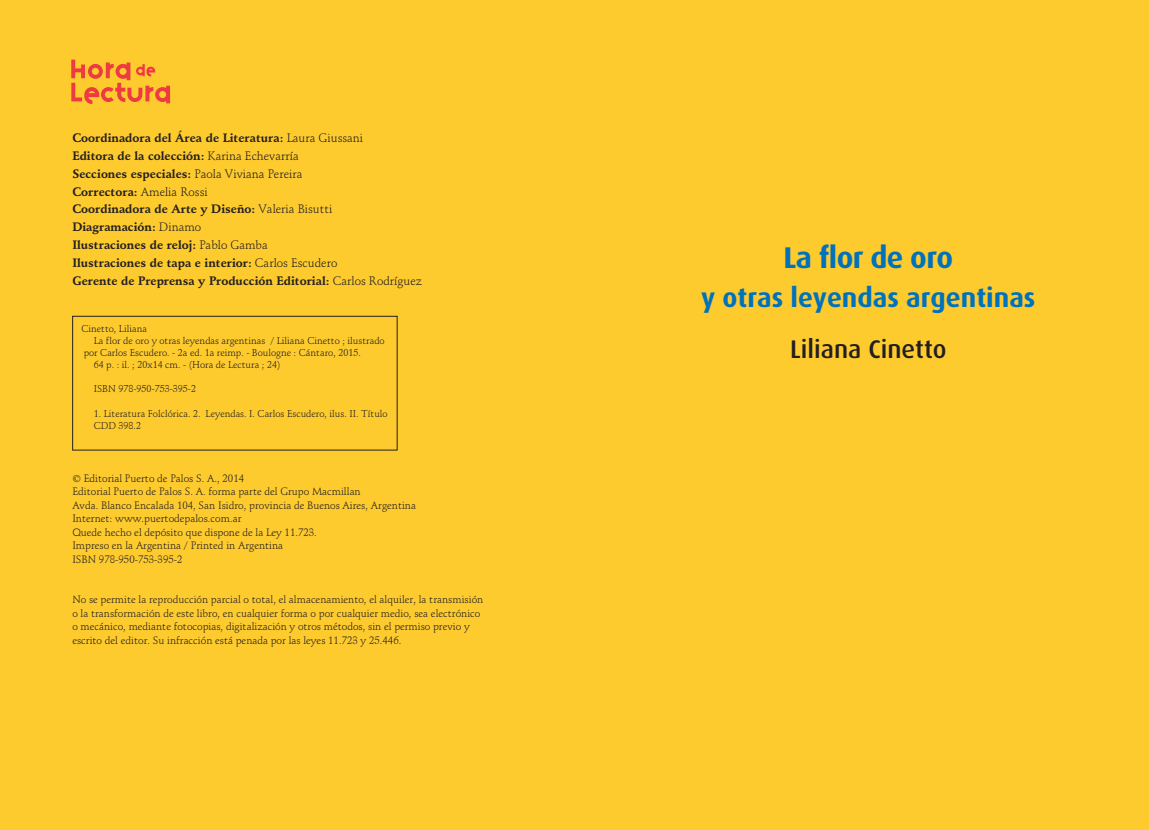
<style>
.page{position:relative;width:1149px;height:830px;background:#fff}
.page>*{position:absolute;margin:0;border:0;box-sizing:border-box;transform-origin:0 0}
.t1{font:700 30px "Dax";letter-spacing:-.02em;color:#0072bc}
.t2{font:700 27px "Dax";color:#0072bc}
.t3{font:500 25.5px "Dax";color:#231f20}
.t4{font:700 12px/17.7px "PP Schneidler BT";color:#231f20}
.t5{font:10.5px/13.5px "PP Schneidler BT";color:#231f20}
.t6{font:9.75px/12px "PP Schneidler BT";color:#231f20}
.s1{font-weight:400}
</style>
<div class="page">
<div style="left:0;top:0;width:574px;height:829px;background:#fecb2f"></div>
<svg style="left:71px;top:60px;width:99px;height:44px"></svg>
<div style="left:72px;top:316px;width:325px;height:134px;border:1px solid #231f20"></div>
<div style="left:574px;top:0;width:574px;height:829px;background:#fecb2f"></div>
<p class="t4" style="left:72px;top:129px;width:351px">Coordinadora del Área de Literatura: <span class="s1">Laura Giussani<br></span>Editora de la colección: <span class="s1">Karina Echevarría<br></span>Secciones especiales: <span class="s1">Paola Viviana Pereira<br></span>Correctora: <span class="s1">Amelia Rossi<br></span>Coordinadora de Arte y Diseño: <span class="s1">Valeria Bisutti<br></span>Diagramación: <span class="s1">Dinamo<br></span>Ilustraciones de reloj: <span class="s1">Pablo Gamba<br></span>Ilustraciones de tapa e interior: <span class="s1">Carlos Escudero<br></span>Gerente de Preprensa y Producción Editorial: <span class="s1">Carlos Rodríguez</span></p>
<p class="t6" style="left:81px;top:323px;width:67px">Cinetto, Liliana</p>
<p class="t6" style="left:94px;top:335px;width:292px">La flor de oro y otras leyendas argentinas / Liliana Cinetto ; ilustrado</p>
<p class="t6" style="left:84px;top:347px;width:278px">por Carlos Escudero. - 2a ed. 1a reimp. - Boulogne : Cántaro, 2015.</p>
<p class="t6" style="left:94px;top:359px;width:188px">64 p. : il. ; 20x14 cm. - (Hora de Lectura ; 24)</p>
<p class="t6" style="left:94px;top:383px;width:104px">ISBN 978-950-753-395-2</p>
<p class="t6" style="left:94px;top:407px;width:295px">1. Literatura Folclórica. 2. Leyendas. I. Carlos Escudero, ilus. II. Título<br>CDD 398.2</p>
<p class="t5" style="left:72px;top:471px;width:345px">© Editorial Puerto de Palos S. A., 2014<br>Editorial Puerto de Palos S. A. forma parte del Grupo Macmillan<br>Avda. Blanco Encalada 104, San Isidro, provincia de Buenos Aires, Argentina Internet: www.puertodepalos.com.ar<br>Quede hecho el depósito que dispone de la Ley 11.723.<br>Impreso en la Argentina / Printed in Argentina<br>ISBN 978-950-753-395-2</p>
<p class="t5" style="left:72px;top:592px;width:412px">No se permite la reproducción parcial o total, el almacenamiento, el alquiler, la transmisión o la transformación de este libro, en cualquier forma o por cualquier medio, sea electrónico o mecánico, mediante fotocopias, digitalización y otros métodos, sin el permiso previo y escrito del editor. Su infracción está penada por las leyes 11.723 y 25.446.</p>
<h1 class="t1" style="left:783px;top:240px;width:171px">La flor de oro</h1>
<h2 class="t2" style="left:701px;top:282px;width:335px">y otras leyendas argentinas</h2>
<h3 class="t3" style="left:789px;top:335px;width:158px">Liliana Cinetto</h3>
</div>
